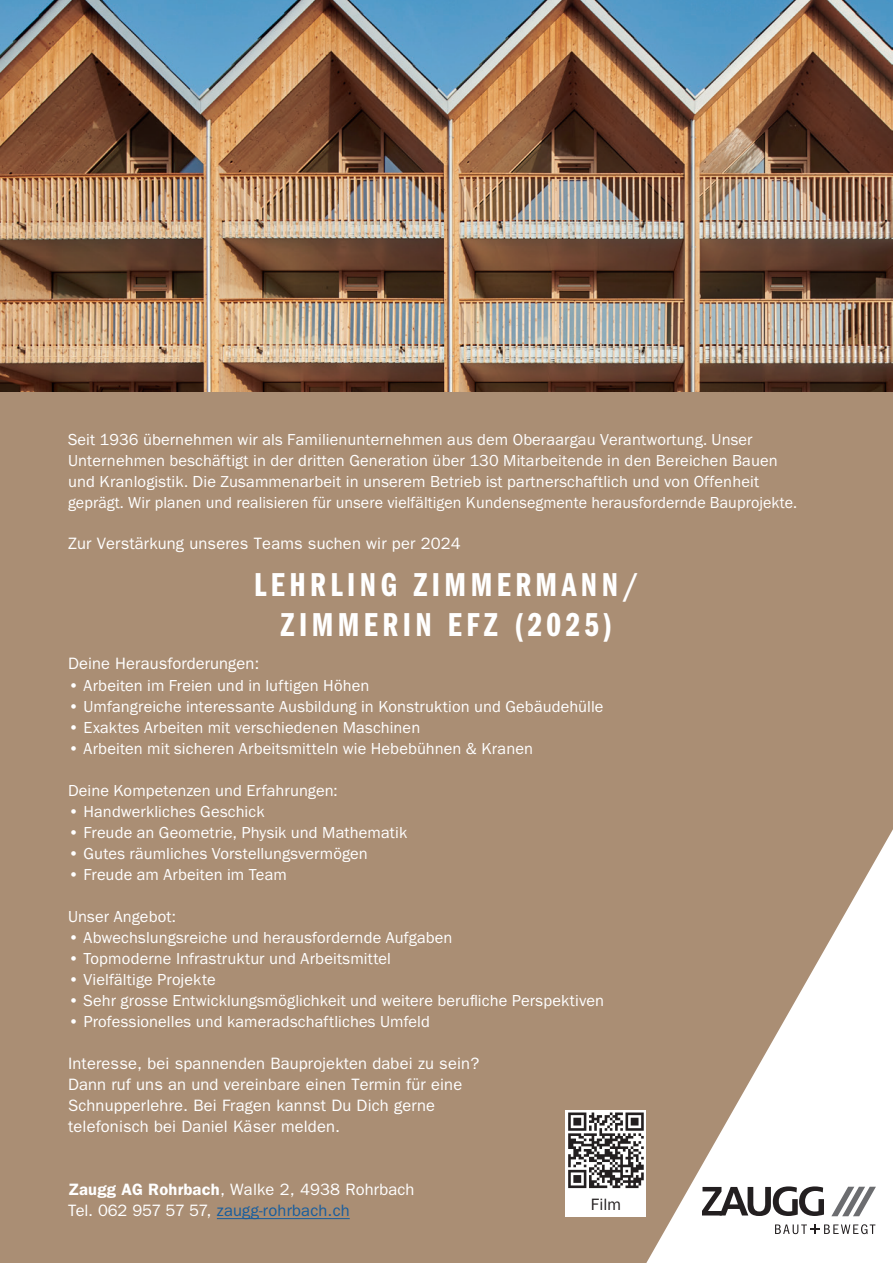
<style>
.page{position:relative;width:893px;height:1263px;background:#fff}
.page>*{position:absolute;margin:0;border:0;box-sizing:border-box;transform-origin:0 0}
.t1{font:34.35px/40.3px "Franklin Gothic Demi Cmpr";letter-spacing:.13em;color:#fff;text-align:center}
.t2{font:16.5px/21px "Franklin Gothic URW Boo";letter-spacing:.005em;color:#fff}
.t3{font:16.5px/21px "Franklin Gothic";letter-spacing:.01em;color:#fff}
.t4{font:16.5px "Franklin Gothic";color:#231f20}
.s1{font-weight:600}
.s2{color:#175d9e}
</style>
<div class="page">
<div style="left:0;top:391px;width:893px;height:872px;background:#aa8e74"></div>
<img style="left:0;top:0;width:893px;height:391px">
<svg style="left:831px;top:1187px;width:45px;height:29px"></svg>
<svg style="left:702px;top:1186px;width:122px;height:30px"></svg>
<svg style="left:775px;top:1224px;width:100px;height:10px"></svg>
<div style="left:566px;top:1110px;width:80px;height:106px;background:#fff"></div>
<svg style="left:568px;top:1112px;width:76px;height:76px"></svg>
<hr style="left:217px;top:1218px;width:133px;height:1px;background:#175d9e">
<p class="t2" style="left:68px;top:428px;width:731px">Seit 1936 übernehmen wir als Familienunternehmen aus dem Oberaargau Verantwortung. Unser Unternehmen beschäftigt in der dritten Generation über 130 Mitarbeitende in den Bereichen Bauen und Kranlogistik. Die Zusammenarbeit in unserem Betrieb ist partnerschaftlich und von Offenheit geprägt. Wir planen und realisieren für unsere vielfältigen Kundensegmente herausfordernde Bauprojekte.</p>
<p class="t3" style="left:68px;top:533px;width:394px">Zur Verstärkung unseres Teams suchen wir per 2024</p>
<p class="t1" style="left:254px;top:565px;width:386px">LEHRLING ZIMMERMANN/<br>ZIMMERIN EFZ (2025)</p>
<p class="t3" style="left:68px;top:653px;width:193px">Deine Herausforderungen:</p>
<p class="t2" style="left:68px;top:675px;width:303px">• Arbeiten im Freien und in luftigen Höhen</p>
<p class="t2" style="left:68px;top:696px;width:537px">• Umfangreiche interessante Ausbildung in Konstruktion und Gebäudehülle</p>
<p class="t2" style="left:68px;top:717px;width:354px">• Exaktes Arbeiten mit verschiedenen Maschinen</p>
<p class="t2" style="left:68px;top:738px;width:466px">• Arbeiten mit sicheren Arbeitsmitteln wie Hebebühnen &amp; Kranen</p>
<p class="t2" style="left:68px;top:780px;width:271px">Deine Kompetenzen und Erfahrungen:</p>
<p class="t2" style="left:68px;top:801px;width:198px">• Handwerkliches Geschick</p>
<p class="t2" style="left:68px;top:822px;width:341px">• Freude an Geometrie, Physik und Mathematik</p>
<p class="t2" style="left:68px;top:843px;width:301px">• Gutes räumliches Vorstellungsvermögen</p>
<p class="t2" style="left:68px;top:864px;width:220px">• Freude am Arbeiten im Team</p>
<p class="t2" style="left:68px;top:906px;width:109px">Unser Angebot:</p>
<p class="t2" style="left:68px;top:927px;width:386px">• Abwechslungsreiche und herausfordernde Aufgaben</p>
<p class="t2" style="left:68px;top:948px;width:324px">• Topmoderne Infrastruktur und Arbeitsmittel</p>
<p class="t2" style="left:68px;top:969px;width:149px">• Vielfältige Projekte</p>
<p class="t2" style="left:68px;top:990px;width:538px">• Sehr grosse Entwicklungsmöglichkeit und weitere berufliche Perspektiven</p>
<p class="t2" style="left:68px;top:1011px;width:364px">• Professionelles und kameradschaftliches Umfeld</p>
<p class="t3" style="left:68px;top:1053px;width:413px">Interesse, bei spannenden Bauprojekten dabei zu sein?<br>Dann ruf uns an und vereinbare einen Termin für eine Schnupperlehre. Bei Fragen kannst Du Dich gerne telefonisch bei Daniel Käser melden.</p>
<p class="t3" style="left:68px;top:1179px;width:348px"><span class="s1">Zaugg AG Rohrbach</span>, Walke 2, 4938 Rohrbach<br>Tel. 062 957 57 57, <span class="s2">zaugg-rohrbach.ch</span></p>
<p class="t4" style="left:591px;top:1195px;width:31px">Film</p>
</div>
